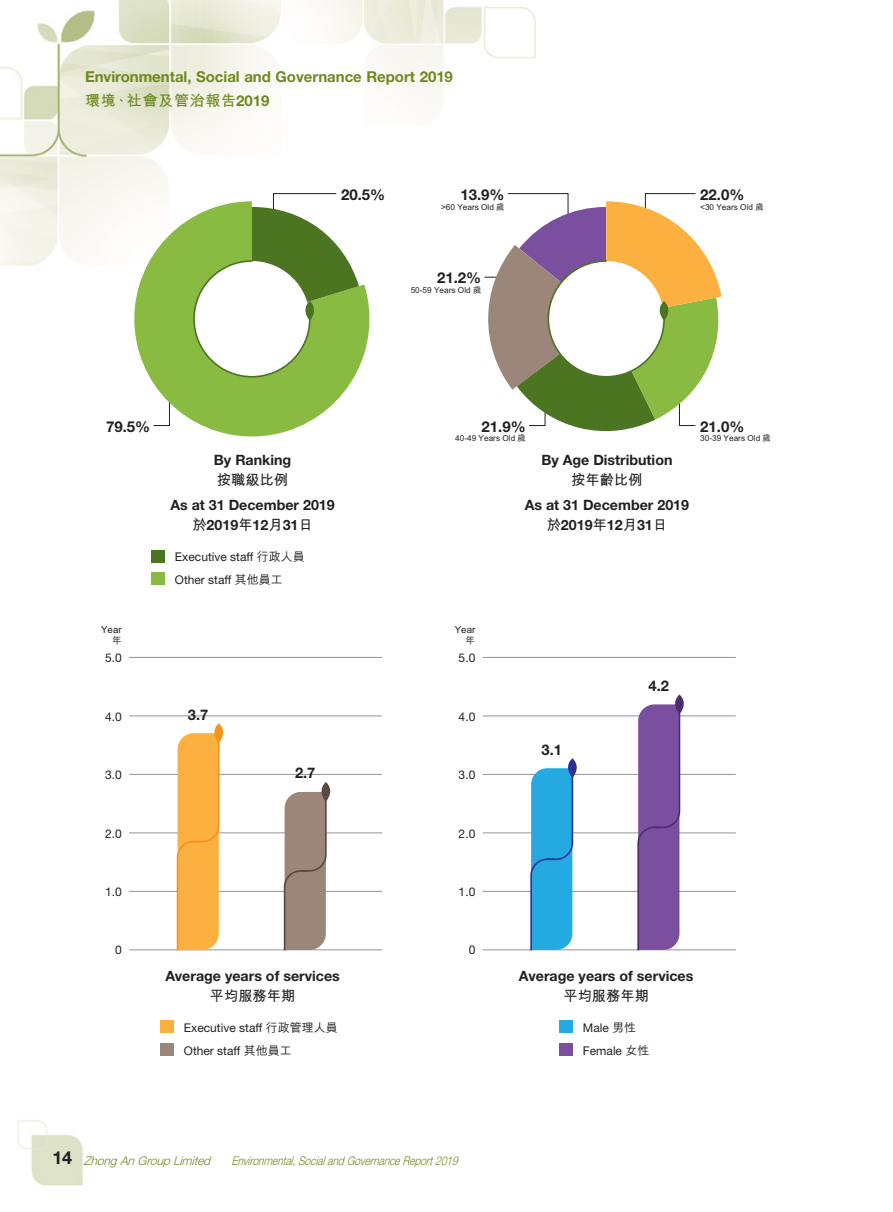
<style>
.page{position:relative;width:893px;height:1212px;background:#fff}
.page>*{position:absolute;margin:0;border:0;box-sizing:border-box;transform-origin:0 0}
.t1{font:700 15px "Helvetica Neue LT Std";color:#6c8a1f}
.t2{font:700 15px "Helvetica Neue LT Std";color:#231f20}
.t3{font:700 15px "M Hei HK";letter-spacing:.05em;color:#6c8a1f}
.t4{font:700 14.7px "Helvetica Neue LT Std";color:#231f20}
.t5{font:700 14.25px/20px "Helvetica Neue LT Std";color:#231f20;text-align:center}
.t6{font:12px/22.5px "Helvetica Neue LT Std";color:#231f20}
.t7{font:italic 300 12px "Helvetica Neue LT Std";color:#6c8a1f;scale:.85 1}
.t8{font:italic 300 12px "Helvetica Neue LT Std";color:#6c8a1f}
.t9{font:500 9.75px/11.2px "M Hei HK";color:#231f20;text-align:right}
.t10{font:500 8.25px "M Hei HK";color:#231f20}
.s1{font-family:"Helvetica Neue LT Std"}
.s2{font-family:"M Hei HK"}
.s3{font-family:"M Hei HK";font-weight:500}
.s4{font-weight:700;font-style:normal;font-size:18px;color:#231f20}
</style>
<div class="page">
<img style="left:0;top:0;width:736px;height:1186px">
<div style="left:151px;top:550px;width:14px;height:13px;background:#4b7520"></div>
<div style="left:151px;top:572px;width:14px;height:13px;background:#89ba42"></div>
<svg style="left:120px;top:201px;width:263px;height:249px"></svg>
<svg style="left:192px;top:193px;width:167px;height:185px"></svg>
<svg style="left:479px;top:193px;width:247px;height:250px"></svg>
<hr style="left:129px;top:833px;width:253px;height:1px;background:#939598">
<hr style="left:129px;top:657px;width:253px;height:1px;background:#939598">
<hr style="left:129px;top:891px;width:253px;height:1px;background:#939598">
<hr style="left:129px;top:774px;width:253px;height:1px;background:#939598">
<hr style="left:129px;top:949px;width:253px;height:1px;background:#939598">
<hr style="left:129px;top:716px;width:253px;height:1px;background:#939598">
<svg style="left:176px;top:723px;width:53px;height:228px"></svg>
<svg style="left:283px;top:782px;width:53px;height:169px"></svg>
<div style="left:160px;top:1020px;width:14px;height:13px;background:#fbb03f"></div>
<div style="left:160px;top:1043px;width:14px;height:13px;background:#9b8679"></div>
<hr style="left:483px;top:833px;width:253px;height:1px;background:#939598">
<hr style="left:483px;top:657px;width:253px;height:1px;background:#939598">
<hr style="left:483px;top:891px;width:253px;height:1px;background:#939598">
<hr style="left:483px;top:774px;width:253px;height:1px;background:#939598">
<hr style="left:483px;top:716px;width:253px;height:1px;background:#939598">
<hr style="left:483px;top:949px;width:253px;height:1px;background:#939598">
<svg style="left:529px;top:758px;width:53px;height:193px"></svg>
<svg style="left:637px;top:694px;width:52px;height:257px"></svg>
<div style="left:559px;top:1020px;width:14px;height:13px;background:#24aae1"></div>
<div style="left:559px;top:1043px;width:14px;height:13px;background:#7b4fa0"></div>
<p class="t1" style="left:85px;top:67px;width:369px">Environmental, Social and Governance Report 2019</p>
<p class="t3" style="left:85px;top:89px;width:186px">環境、社會及管治報告<span class="s1">2019</span></p>
<p class="t2" style="left:341px;top:185px;width:46px">20.5%</p>
<p class="t2" style="left:460px;top:185px;width:46px">13.9%</p>
<p class="t10" style="left:441px;top:200px;width:65px">&gt;60 Years Old 歲</p>
<p class="t2" style="left:437px;top:269px;width:46px">21.2%</p>
<p class="t10" style="left:411px;top:284px;width:72px">50-59 Years Old 歲</p>
<p class="t2" style="left:700px;top:185px;width:46px">22.0%</p>
<p class="t10" style="left:700px;top:200px;width:65px">&lt;30 Years Old 歲</p>
<p class="t2" style="left:106px;top:417px;width:46px">79.5%</p>
<p class="t5" style="left:214px;top:449px;width:79px;text-align:left">By Ranking<span class="s2">按職級比例</span></p>
<p class="t5" style="left:170px;top:495px;width:166px">As at 31 December 2019<span class="s2">於</span>2019<span class="s2">年</span>12<span class="s2">月</span>31<span class="s2">日</span></p>
<p class="t6" style="left:175px;top:546px;width:131px">Executive staff <span class="s3">行政人員<br></span>Other staff <span class="s3">其他員工</span></p>
<p class="t2" style="left:482px;top:417px;width:46px">21.9%</p>
<p class="t10" style="left:455px;top:432px;width:72px">40-49 Years Old 歲</p>
<p class="t5" style="left:541px;top:449px;width:133px">By Age Distribution<span class="s2">按年齡比例</span></p>
<p class="t5" style="left:525px;top:495px;width:166px">As at 31 December 2019<span class="s2">於</span>2019<span class="s2">年</span>12<span class="s2">月</span>31<span class="s2">日</span></p>
<p class="t2" style="left:700px;top:417px;width:46px">21.0%</p>
<p class="t10" style="left:700px;top:432px;width:72px">30-39 Years Old 歲</p>
<p class="t9" style="left:101px;top:623px;width:22px">Year年</p>
<p class="t9" style="left:455px;top:623px;width:22px">Year年</p>
<p class="t6" style="left:105px;top:647px;width:18px">5.0</p>
<p class="t6" style="left:459px;top:647px;width:18px">5.0</p>
<p class="t6" style="left:105px;top:705px;width:18px">4.0</p>
<p class="t4" style="left:188px;top:705px;width:22px">3.7</p>
<p class="t6" style="left:459px;top:705px;width:18px">4.0</p>
<p class="t6" style="left:105px;top:763px;width:18px">3.0</p>
<p class="t4" style="left:295px;top:764px;width:22px">2.7</p>
<p class="t6" style="left:459px;top:763px;width:18px">3.0</p>
<p class="t4" style="left:542px;top:740px;width:22px">3.1</p>
<p class="t4" style="left:649px;top:676px;width:22px">4.2</p>
<p class="t6" style="left:105px;top:822px;width:18px">2.0</p>
<p class="t6" style="left:105px;top:880px;width:18px">1.0</p>
<p class="t6" style="left:459px;top:822px;width:18px">2.0</p>
<p class="t6" style="left:459px;top:880px;width:18px">1.0</p>
<p class="t6" style="left:115px;top:938px;width:8px">0</p>
<p class="t6" style="left:469px;top:938px;width:8px">0</p>
<p class="t5" style="left:165px;top:965px;width:176px">Average years of services<span class="s2">平均服務年期</span></p>
<p class="t6" style="left:184px;top:1016px;width:155px">Executive staff <span class="s3">行政管理人員<br></span>Other staff <span class="s3">其他員工</span></p>
<p class="t8" style="left:52px;top:1153px;width:163px"><span class="s4">1 4</span> ZhongAnGroupLimited</p>
<p class="t7" style="left:232px;top:1153px;width:272px">Environmental,SocialandGovernanceReport2019</p>
<p class="t5" style="left:519px;top:965px;width:176px">Average years of services<span class="s2">平均服務年期</span></p>
<p class="t6" style="left:583px;top:1016px;width:68px">Male <span class="s3">男性<br></span>Female <span class="s3">女性</span></p>
</div>
